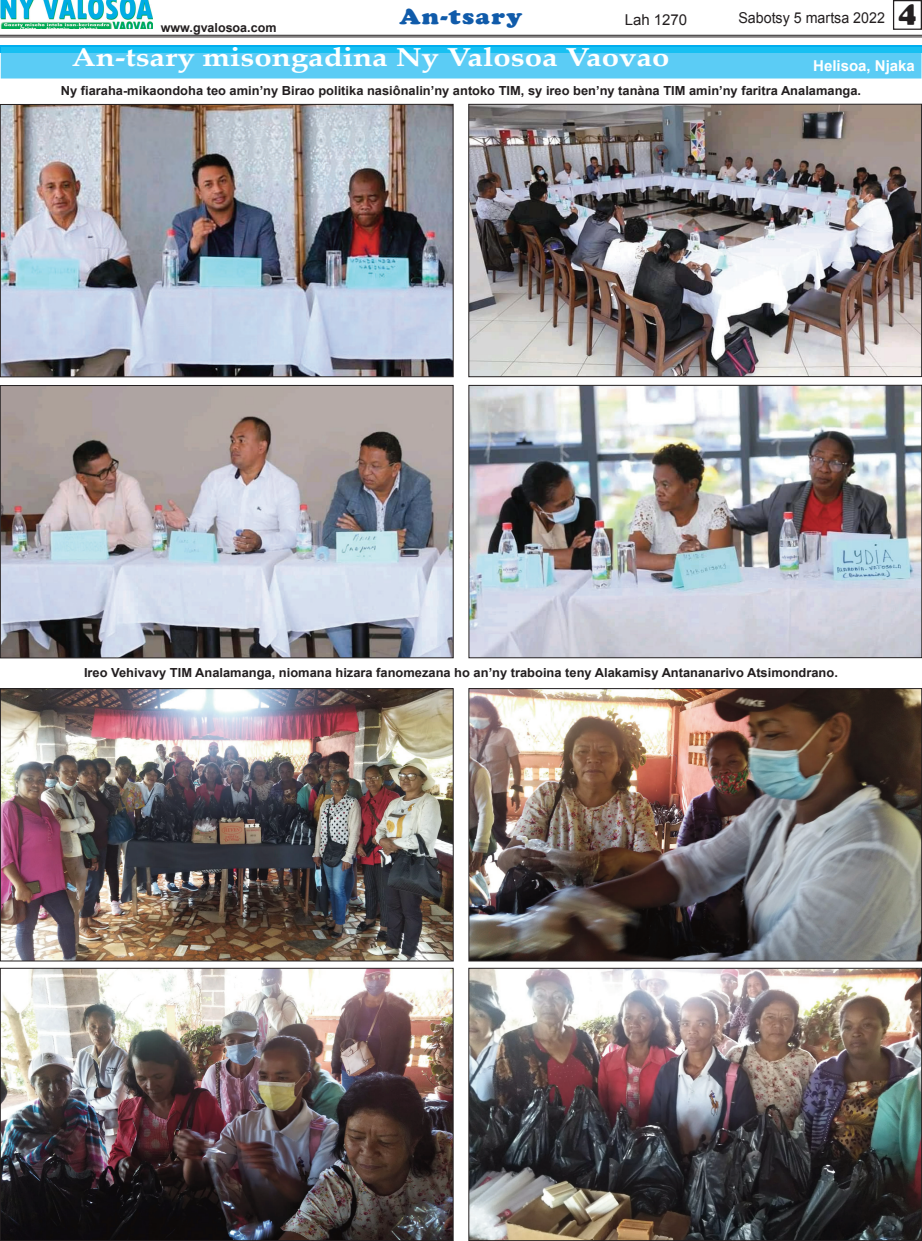
<style>
.page{position:relative;width:922px;height:1241px;background:#fff}
.page>*{position:absolute;margin:0;border:0;box-sizing:border-box;transform-origin:0 0}
.t1{font:700 26px "Palatino Linotype";letter-spacing:-.005em;color:#fff;scale:1.2 1}
.t2{font:900 22.5px "Cooper";letter-spacing:.05em;color:#105baa;scale:1.14 1}
.t3{font:15px "Arial";color:#231f20;scale:.95 1}
.t4{font:700 15px "Arial";letter-spacing:-.005em;color:#fff}
.t5{font:15px "Arial";color:#231f20}
.t6{font:700 12.5px "Arial";color:#231f20}
.s1{font-family:"Cooper";font-weight:900;font-size:30px}
</style>
<div class="page">
<hr style="left:0;top:35px;width:921px;height:1px;background:#231f20">
<hr style="left:0;top:37px;width:921px;height:1px;background:#231f20">
<img style="left:0;top:0;width:152px;height:28px">
<div style="left:892px;top:0;width:29px;height:30px;border:1px solid #231f20"></div>
<div style="left:0;top:45px;width:920px;height:8px;background:#00aeef"></div>
<div style="left:1px;top:47px;width:920px;height:31px;background:#5bccf5"></div>
<div style="left:1px;top:47px;width:919px;height:6px;background:#17c0f2"></div>
<img style="left:2px;top:387px;width:449px;height:269px">
<div style="left:0;top:385px;width:453px;height:273px;border:1px solid #231f20"></div>
<img style="left:2px;top:106px;width:449px;height:269px">
<div style="left:0;top:104px;width:453px;height:273px;border:1px solid #231f20"></div>
<img style="left:470px;top:106px;width:449px;height:269px">
<div style="left:468px;top:104px;width:453px;height:273px;border:1px solid #231f20"></div>
<img style="left:470px;top:690px;width:449px;height:269px">
<div style="left:468px;top:688px;width:453px;height:273px;border:1px solid #231f20"></div>
<img style="left:470px;top:387px;width:449px;height:269px">
<div style="left:468px;top:385px;width:453px;height:273px;border:1px solid #231f20"></div>
<img style="left:2px;top:690px;width:449px;height:269px">
<div style="left:0;top:688px;width:453px;height:273px;border:1px solid #231f20"></div>
<img style="left:2px;top:969px;width:449px;height:269px">
<div style="left:0;top:967px;width:453px;height:273px;border:1px solid #231f20"></div>
<img style="left:470px;top:969px;width:449px;height:269px">
<div style="left:468px;top:967px;width:453px;height:273px;border:1px solid #231f20"></div>
<p class="t6" style="left:161px;top:23px;width:117px">www.gvalosoa.com</p>
<h2 class="t2" style="left:399px;top:9px;width:109px">An-tsary</h2>
<p class="t5" style="left:624px;top:14px;width:64px">Lah 1270</p>
<p class="t3" style="left:738px;top:12px;width:189px">Sabotsy 5 martsa 2022 <span class="s1">4</span></p>
<h1 class="t1" style="left:72px;top:47px;width:499px">An-tsary misongadina Ny Valosoa Vaovao</h1>
<p class="t4" style="left:813px;top:60px;width:103px">Helisoa, Njaka</p>
<p class="t6" style="left:61px;top:86px;width:801px">Ny fiaraha-mikaondoha teo amin’ny Birao politika nasiônalin’ny antoko TIM, sy ireo ben’ny tanàna TIM amin’ny faritra Analamanga.</p>
<p class="t6" style="left:84px;top:667px;width:755px">Ireo Vehivavy TIM Analamanga, niomana hizara fanomezana ho an’ny traboina teny Alakamisy Antananarivo Atsimondrano.</p>
</div>
